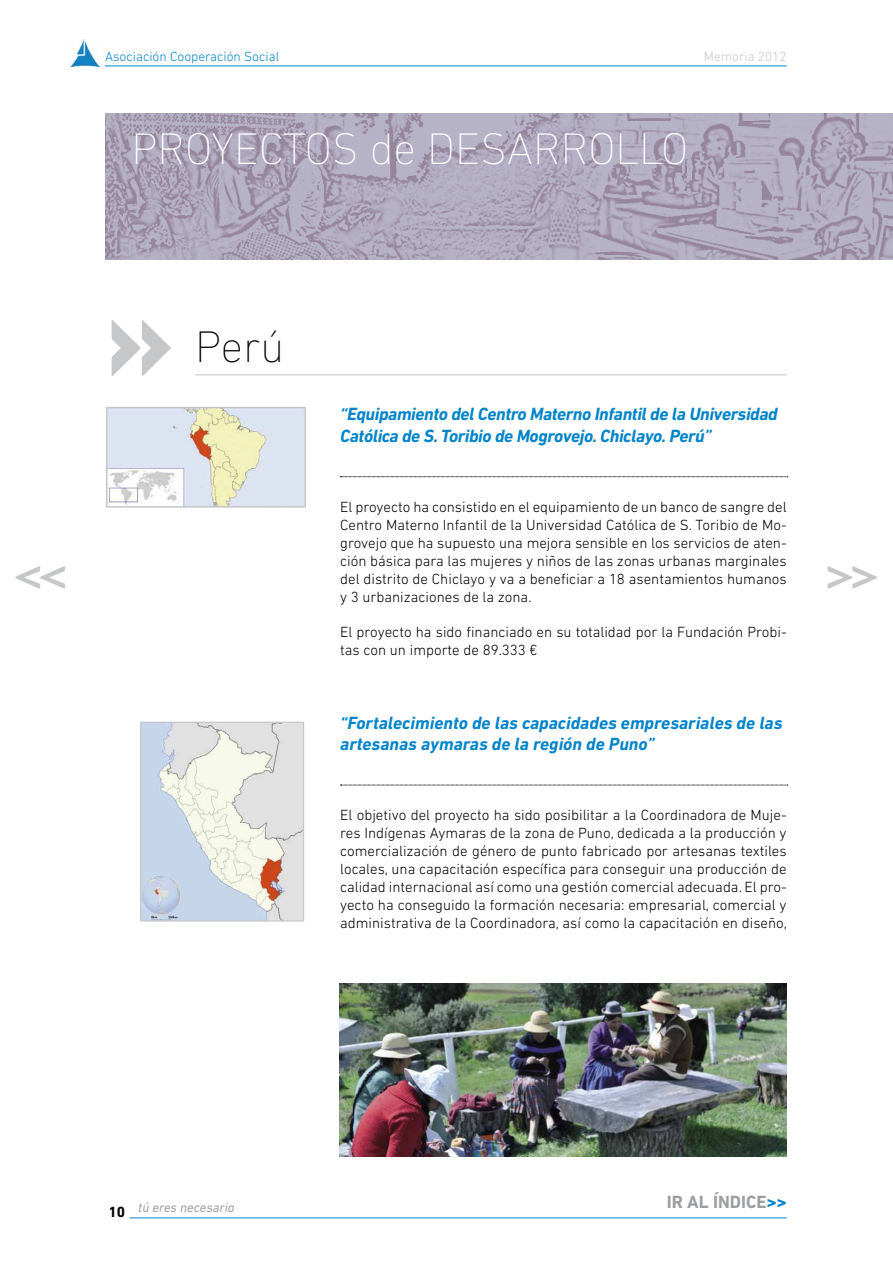
<style>
.page{position:relative;width:893px;height:1263px;background:#fff}
.page>*{position:absolute;margin:0;border:0;box-sizing:border-box;transform-origin:0 0}
.t1{font:900 108px "DIN Next LT Pro";color:#c6c7c8}
.t2{font:200 45px "DIN Next LT Pro";color:#fff}
.t3{font:200 45px "DIN Next LT Pro";color:#000}
.t4{font:700 43.5px "Times";color:#c6c7c8}
.t5{font:italic 700 18px/21.6px "DIN Next LT Pro";letter-spacing:-.02em;color:#0084c9}
.t6{font:italic 700 18px/21.6px "DIN Next LT Pro";color:#0084c9}
.t7{font:700 18px "DIN Next LT Pro";color:#9c9e9f}
.t8{font:300 15px/18px "DIN Next LT Pro";color:#000;text-align:justify}
.t9{font:700 15px "DIN Next LT Pro";color:#000}
.t10{font:300 13.5px "DIN Next LT Pro";color:#0084c9}
.t11{font:italic 13.5px "DIN Next LT Pro";color:#9c9e9f}
.t12{font:300 13.5px "DIN Next LT Pro";color:#c6c7c8}
.s1{color:#0084c9}
</style>
<div class="page">
<hr style="left:105px;top:66px;width:682px;height:1px;background:#0084c9">
<hr style="left:130px;top:1217px;width:657px;height:1px;background:#0084c9">
<img style="left:71px;top:40px;width:28px;height:26px">
<svg style="left:340px;top:476px;width:448px;height:1px"></svg>
<svg style="left:340px;top:785px;width:448px;height:1px"></svg>
<hr style="left:195px;top:374px;width:592px;height:1px;background:#c6c7c8">
<img style="left:109px;top:410px;width:194px;height:95px">
<div style="left:106px;top:407px;width:200px;height:101px;border:2px solid #c6c7c8"></div>
<img style="left:142px;top:724px;width:160px;height:195px">
<div style="left:140px;top:722px;width:164px;height:199px;border:1px solid #c6c7c8"></div>
<img style="left:340px;top:983px;width:447px;height:174px">
<img style="left:105px;top:113px;width:788px;height:147px">
<p class="t10" style="left:105px;top:48px;width:176px">Asociación Cooperación Social</p>
<p class="t12" style="left:704px;top:48px;width:84px">Memoria 2012</p>
<h2 class="t2" style="left:131px;top:123px;width:558px">PROYECTOS de DESARROLLO</h2>
<h1 class="t1" style="left:106px;top:275px;width:68px">»</h1>
<h2 class="t3" style="left:195px;top:321px;width:91px">Perú</h2>
<p class="t5" style="left:340px;top:403px;width:439px">“Equipamiento del Centro Materno Infantil de la Universidad<br>Católica de S. Toribio de Mogrovejo. Chiclayo. Perú”</p>
<p class="t8" style="left:340px;top:498px;width:448px">El proyecto ha consistido en el equipamiento de un banco de sangre del Centro Materno Infantil de la Universidad Católica de S. Toribio de Mo&shy;grovejo que ha supuesto una mejora sensible en los servicios de aten&shy;ción básica para las mujeres y niños de las zonas urbanas marginales del distrito de Chiclayo y va a beneficiar a 18 asentamientos humanos y 3 urbanizaciones de la zona.</p>
<p class="t8" style="left:340px;top:623px;width:448px">El proyecto ha sido financiado en su totalidad por la Fundación Probi&shy;tas con un importe de 89.333 €</p>
<h3 class="t4" style="left:16px;top:533px;width:51px">&lt;&lt;</h3>
<h3 class="t4" style="left:828px;top:533px;width:51px">&gt;&gt;</h3>
<p class="t6" style="left:340px;top:712px;width:444px">“Fortalecimiento de las capacidades empresariales de las artesanas aymaras de la región de Puno”</p>
<p class="t9" style="left:108px;top:1203px;width:18px">10</p>
<p class="t11" style="left:138px;top:1200px;width:98px">tú eres necesario</p>
<p class="t8" style="left:340px;top:806px;width:448px">El objetivo del proyecto ha sido posibilitar a la Coordinadora de Muje&shy;res Indígenas Aymaras de la zona de Puno, dedicada a la producción y comercialización de género de punto fabricado por artesanas textiles locales, una capacitación específica para conseguir una producción de calidad internacional así como una gestión comercial adecuada. El pro&shy;yecto ha conseguido la formación necesaria: empresarial, comercial y administrativa de la Coordinadora, así como la capacitación en diseño,</p>
<p class="t7" style="left:667px;top:1191px;width:121px">IR AL ÍNDICE<span class="s1">&gt;&gt;</span></p>
</div>
